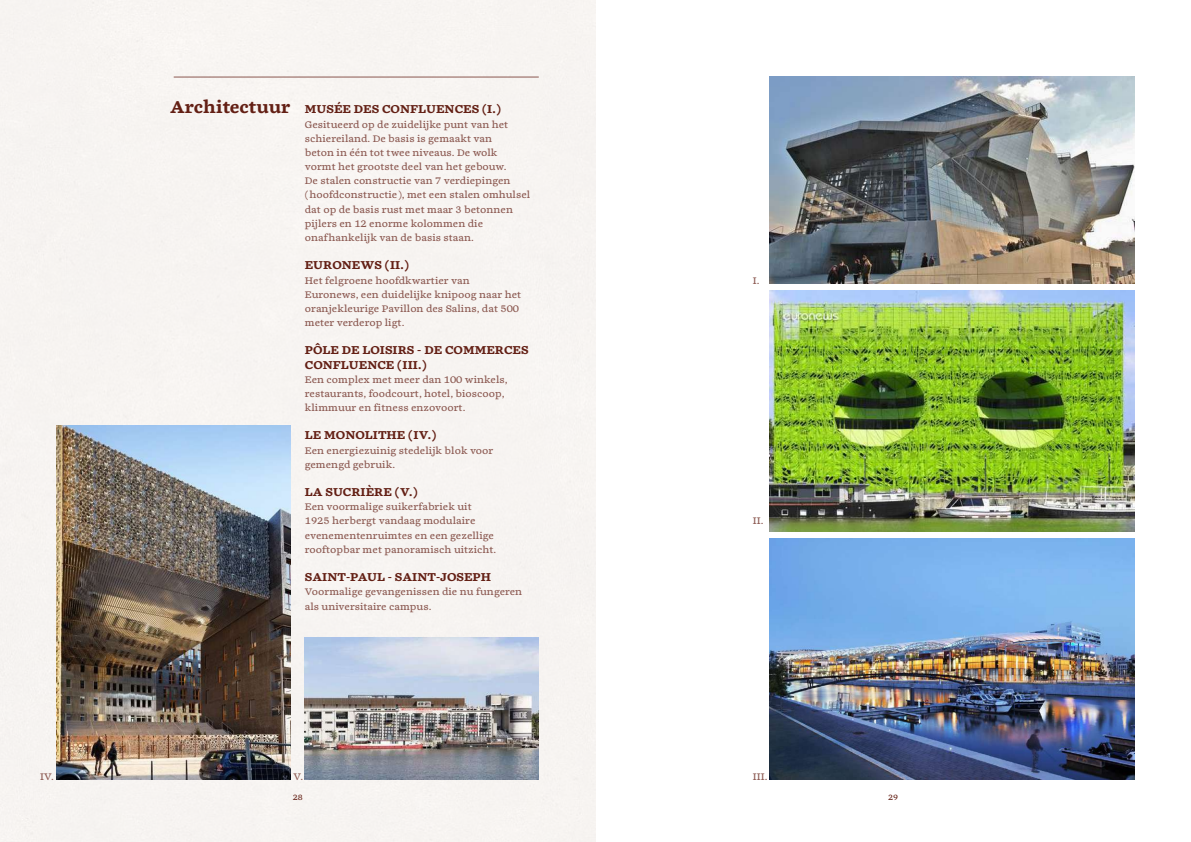
<style>
.page{position:relative;width:1191px;height:842px;background:#fff}
.page>*{position:absolute;margin:0;border:0;box-sizing:border-box;transform-origin:0 0}
.t1{font:700 18px "Chiavettieri";color:#631f14}
.t2{font:700 12px/14.2px "Chiavettieri";color:#631f14}
.t3{font:10px/14.2px "Chiavettieri";color:#8a574f}
.t4{font:8px "Chiavettieri";color:#631f14}
</style>
<div class="page">
<div style="left:0;top:0;width:595px;height:842px;background:#f7f4f1"></div>
<img style="left:305px;top:638px;width:234px;height:142px">
<img style="left:57px;top:425px;width:234px;height:355px">
<img style="left:769px;top:539px;width:365px;height:241px">
<img style="left:769px;top:291px;width:365px;height:240px">
<img style="left:769px;top:77px;width:365px;height:206px">
<hr style="left:174px;top:77px;width:365px;height:1px;background:#8a574f">
<h1 class="t1" style="left:170px;top:96px;width:122px">Architectuur</h1>
<p class="t2" style="left:305px;top:102px;width:198px">MUSÉE DES CONFLUENCES (I.)</p>
<p class="t3" style="left:305px;top:117px;width:227px">Gesitueerd op de zuidelijke punt van het schiereiland. De basis is gemaakt van<br>beton in één tot twee niveaus. De wolk vormt het grootste deel van het gebouw.<br>De stalen constructie van 7 verdiepingen (hoofdconstructie), met een stalen omhulsel dat op de basis rust met maar 3 betonnen pijlers en 12 enorme kolommen die onafhankelijk van de basis staan.</p>
<p class="t2" style="left:305px;top:258px;width:106px">EURONEWS (II.)</p>
<p class="t3" style="left:305px;top:273px;width:218px">Het felgroene hoofdkwartier van Euronews, een duidelijke knipoog naar het oranjekleurige Pavillon des Salins, dat 500 meter verderop ligt.</p>
<p class="t2" style="left:305px;top:343px;width:225px">PÔLE DE LOISIRS - DE COMMERCES<br>CONFLUENCE (III.)</p>
<p class="t3" style="left:305px;top:372px;width:204px">Een complex met meer dan 100 winkels, restaurants, foodcourt, hotel, bioscoop, klimmuur en fitness enzovoort.</p>
<p class="t2" style="left:305px;top:428px;width:133px">LE MONOLITHE (IV.)</p>
<p class="t3" style="left:305px;top:443px;width:190px">Een energiezuinig stedelijk blok voor gemengd gebruik.</p>
<p class="t2" style="left:305px;top:485px;width:114px">LA SUCRIÈRE (V.)</p>
<p class="t3" style="left:305px;top:500px;width:193px">Een voormalige suikerfabriek uit 1925 herbergt vandaag modulaire evenementenruimtes en een gezellige rooftopbar met panoramisch uitzicht.</p>
<p class="t2" style="left:305px;top:570px;width:188px">SAINT-PAUL - SAINT-JOSEPH</p>
<p class="t3" style="left:305px;top:585px;width:219px">Voormalige gevangenissen die nu fungeren als universitaire campus.</p>
<p class="t3" style="left:752px;top:273px;width:8px">I.</p>
<p class="t3" style="left:752px;top:514px;width:12px">II.</p>
<p class="t3" style="left:40px;top:769px;width:15px">IV.</p>
<p class="t3" style="left:293px;top:769px;width:11px">V.</p>
<p class="t3" style="left:752px;top:769px;width:16px">III.</p>
<p class="t4" style="left:293px;top:792px;width:11px">28</p>
<p class="t4" style="left:888px;top:792px;width:11px">29</p>
</div>
